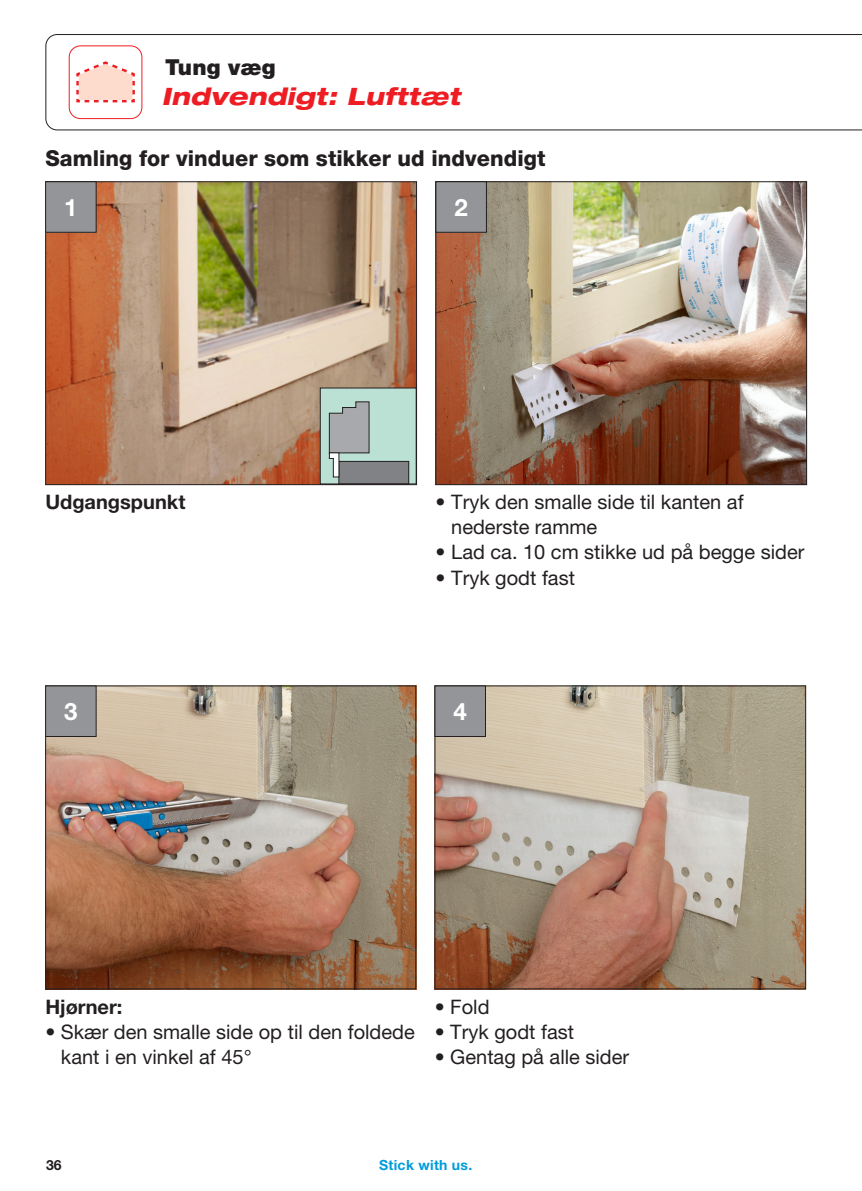
<style>
.page{position:relative;width:862px;height:1191px;background:#fff}
.page>*{position:absolute;margin:0;border:0;box-sizing:border-box;transform-origin:0 0}
.t1{font:italic 800 expanded 24px "Helvetica Neue LT Pro";letter-spacing:.015em;color:#ee1d23}
.t2{font:700 24px "Helvetica Neue LT Pro";color:#fff}
.t3{font:800 22px "Helvetica Neue LT Pro";letter-spacing:.005em;color:#231f20}
.t4{font:900 22px "Helvetica Neue LT Pro";letter-spacing:.01em;color:#231f20}
.t5{font:20px/25.2px "Helvetica Neue LT Pro";color:#231f20}
.t6{font:700 20px "Helvetica Neue LT Pro";color:#231f20}
.t7{font:700 14px "Helvetica Neue LT Pro";letter-spacing:.025em;color:#009cdb}
.t8{font:700 14px "Helvetica Neue LT Pro";color:#231f20}
.s1{font-weight:700}
</style>
<div class="page">
<svg style="left:45px;top:34px;width:817px;height:96px"></svg>
<svg style="left:75px;top:60px;width:61px;height:44px"></svg>
<div style="left:69px;top:45px;width:73px;height:74px;border:1px solid #ee1d23;border-radius:11px"></div>
<img style="left:47px;top:183px;width:368px;height:300px">
<div style="left:45px;top:181px;width:372px;height:304px;border:1px solid #231f20"></div>
<div style="left:46px;top:182px;width:50px;height:50px;background:#939598"></div>
<div style="left:45px;top:181px;width:51px;height:51px;border:1px solid #231f20"></div>
<img style="left:47px;top:687px;width:367px;height:300px">
<div style="left:45px;top:685px;width:371px;height:304px;border:1px solid #231f20"></div>
<div style="left:46px;top:686px;width:50px;height:50px;background:#939598"></div>
<div style="left:45px;top:685px;width:51px;height:51px;border:1px solid #231f20"></div>
<img style="left:437px;top:687px;width:367px;height:300px">
<div style="left:435px;top:685px;width:371px;height:304px;border:1px solid #231f20"></div>
<div style="left:435px;top:686px;width:50px;height:50px;background:#939598"></div>
<div style="left:435px;top:685px;width:51px;height:51px;border:1px solid #231f20"></div>
<img style="left:438px;top:183px;width:367px;height:300px">
<div style="left:436px;top:181px;width:371px;height:304px;border:1px solid #231f20"></div>
<div style="left:436px;top:182px;width:50px;height:50px;background:#939598"></div>
<div style="left:436px;top:181px;width:51px;height:51px;border:1px solid #231f20"></div>
<div style="left:320px;top:388px;width:96px;height:96px;background:#bbe1d4"></div>
<div style="left:339px;top:461px;width:70px;height:23px;background:#808285"></div>
<div style="left:339px;top:461px;width:70px;height:23px;border:1px solid #231f20"></div>
<svg style="left:329px;top:402px;width:40px;height:75px"></svg>
<div style="left:320px;top:388px;width:96px;height:96px;border:1px solid #231f20"></div>
<p class="t4" style="left:165px;top:54px;width:112px">Tung væg</p>
<p class="t1" style="left:162px;top:81px;width:300px">Indvendigt: Lufttæt</p>
<p class="t3" style="left:45px;top:145px;width:501px">Samling for vinduer som stikker ud indvendigt</p>
<p class="t2" style="left:64px;top:192px;width:15px">1</p>
<p class="t2" style="left:454px;top:192px;width:15px">2</p>
<p class="t6" style="left:45px;top:489px;width:142px">Udgangspunkt</p>
<p class="t5" style="left:451px;top:489px;width:294px;text-indent:-16px"><span class="s1">•</span> Tryk den smalle side til kanten af nederste ramme</p>
<p class="t5" style="left:436px;top:539px;width:370px"><span class="s1">•</span> Lad ca. 10 cm stikke ud på begge sider</p>
<p class="t5" style="left:436px;top:564px;width:141px"><span class="s1">•</span> Tryk godt fast</p>
<p class="t2" style="left:64px;top:696px;width:15px">3</p>
<p class="t2" style="left:453px;top:696px;width:15px">4</p>
<p class="t6" style="left:45px;top:994px;width:79px">Hjørner:</p>
<p class="t5" style="left:61px;top:1019px;width:355px;text-indent:-16px"><span class="s1">•</span> Skær den smalle side op til den foldede kant i en vinkel af 45°</p>
<p class="t5" style="left:435px;top:993px;width:56px"><span class="s1">•</span> Fold</p>
<p class="t5" style="left:435px;top:1019px;width:141px"><span class="s1">•</span> Tryk godt fast</p>
<p class="t5" style="left:435px;top:1044px;width:196px"><span class="s1">•</span> Gentag på alle sider</p>
<p class="t8" style="left:46px;top:1156px;width:17px">36</p>
<p class="t7" style="left:379px;top:1156px;width:95px">Stick with us.</p>
</div>
